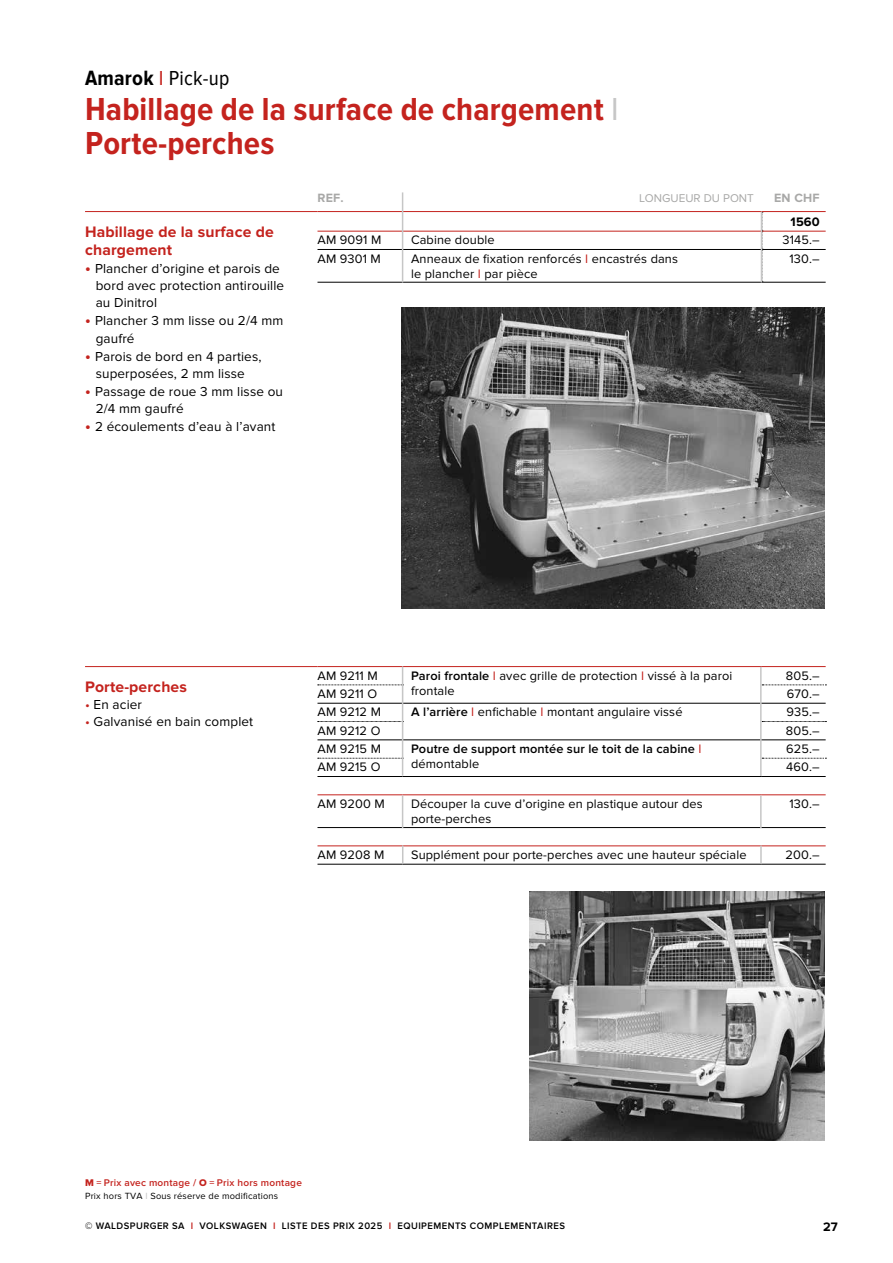
<style>
.page{position:relative;width:893px;height:1263px;background:#fff}
.page>*{position:absolute;margin:0;border:0;box-sizing:border-box;transform-origin:0 0}
.t1{font:700 33px/34.5px "Proxima Nova Cond";letter-spacing:.005em;color:#c4231e}
.t2{font:21px "Proxima Nova Cond";letter-spacing:.01em;color:#000}
.t3{font:700 15.75px/18px "Proxima Nova";letter-spacing:.01em;color:#c4231e}
.t4{font:13.5px/17.2px "Proxima Nova";letter-spacing:.01em;color:#000}
.t5{font:12.75px/15px "Proxima Nova";letter-spacing:.01em;color:#000}
.t6{font:600 12.75px/15px "Proxima Nova";letter-spacing:.01em;color:#000}
.t7{font:700 12.75px "Proxima Nova";letter-spacing:.01em;color:#000}
.t8{font:700 12.45px "Proxima Nova";letter-spacing:.02em;color:#a8a8a7}
.t9{font:11.7px "Proxima Nova";color:#a8a8a7}
.t10{font:600 10.05px "Proxima Nova";letter-spacing:.02em;color:#c4231e}
.t11{font:600 9.75px "Proxima Nova";letter-spacing:.05em;color:#000}
.t12{font:9.3px "Proxima Nova";letter-spacing:.02em;color:#000}
.s1{font-weight:700;font-size:21.45px}
.s2{color:#c4231e}
.s3{font-weight:400;color:#c6c6c6}
.s4{font-weight:700;font-size:15.75px;color:#c4231e}
.s5{font-weight:600}
.s6{font-weight:400;color:#c4231e}
.s7{font-weight:400}
.s8{font-family:"Proxima Nova Extrabld";font-weight:400}
.s9{color:#c6c6c6}
</style>
<div class="page">
<hr style="left:317px;top:282px;width:86px;height:1px;background:#000">
<hr style="left:403px;top:282px;width:359px;height:1px;background:#000">
<hr style="left:762px;top:282px;width:64px;height:1px;background:#000">
<svg style="left:762px;top:212px;width:1px;height:70px"></svg>
<hr style="left:85px;top:211px;width:232px;height:1px;background:#c4231e">
<hr style="left:317px;top:211px;width:86px;height:1px;background:#c4231e">
<hr style="left:403px;top:211px;width:359px;height:1px;background:#c4231e">
<hr style="left:762px;top:211px;width:64px;height:1px;background:#c4231e">
<hr style="left:317px;top:231px;width:86px;height:1px;background:#c4231e">
<hr style="left:403px;top:231px;width:359px;height:1px;background:#c4231e">
<hr style="left:762px;top:231px;width:64px;height:1px;background:#c4231e">
<hr style="left:317px;top:249px;width:86px;height:1px;background:#000">
<hr style="left:403px;top:249px;width:359px;height:1px;background:#000">
<hr style="left:762px;top:249px;width:64px;height:1px;background:#000">
<hr style="left:761px;top:212px;width:1px;height:70px;background:#c6c6c6">
<hr style="left:402px;top:192px;width:1px;height:90px;background:#c6c6c6">
<hr style="left:317px;top:864px;width:86px;height:1px;background:#000">
<hr style="left:403px;top:864px;width:359px;height:1px;background:#000">
<hr style="left:762px;top:864px;width:64px;height:1px;background:#000">
<svg style="left:318px;top:758px;width:84px;height:1px"></svg>
<svg style="left:762px;top:758px;width:64px;height:1px"></svg>
<hr style="left:317px;top:703px;width:86px;height:1px;background:#000">
<hr style="left:403px;top:703px;width:359px;height:1px;background:#000">
<hr style="left:762px;top:703px;width:64px;height:1px;background:#000">
<svg style="left:762px;top:721px;width:64px;height:1px"></svg>
<hr style="left:317px;top:740px;width:86px;height:1px;background:#000">
<hr style="left:403px;top:740px;width:359px;height:1px;background:#000">
<hr style="left:762px;top:740px;width:64px;height:1px;background:#000">
<svg style="left:762px;top:685px;width:64px;height:1px"></svg>
<hr style="left:317px;top:776px;width:86px;height:1px;background:#000">
<hr style="left:403px;top:776px;width:359px;height:1px;background:#000">
<hr style="left:762px;top:776px;width:64px;height:1px;background:#000">
<hr style="left:317px;top:827px;width:86px;height:1px;background:#000">
<hr style="left:403px;top:827px;width:359px;height:1px;background:#000">
<hr style="left:762px;top:827px;width:64px;height:1px;background:#000">
<svg style="left:318px;top:685px;width:84px;height:18px"></svg>
<svg style="left:318px;top:721px;width:86px;height:19px"></svg>
<hr style="left:85px;top:666px;width:232px;height:1px;background:#c4231e">
<hr style="left:317px;top:666px;width:86px;height:1px;background:#c4231e">
<hr style="left:403px;top:666px;width:359px;height:1px;background:#c4231e">
<hr style="left:762px;top:666px;width:64px;height:1px;background:#c4231e">
<hr style="left:317px;top:794px;width:86px;height:1px;background:#c4231e">
<hr style="left:403px;top:794px;width:359px;height:1px;background:#c4231e">
<hr style="left:762px;top:794px;width:64px;height:1px;background:#c4231e">
<hr style="left:317px;top:846px;width:86px;height:1px;background:#c4231e">
<hr style="left:403px;top:846px;width:359px;height:1px;background:#c4231e">
<hr style="left:762px;top:846px;width:64px;height:1px;background:#c4231e">
<hr style="left:760px;top:667px;width:2px;height:109px;background:#c6c6c6">
<hr style="left:402px;top:666px;width:1px;height:110px;background:#c6c6c6">
<hr style="left:760px;top:795px;width:2px;height:33px;background:#c6c6c6">
<hr style="left:402px;top:795px;width:1px;height:33px;background:#c6c6c6">
<svg style="left:760px;top:845px;width:2px;height:18px"></svg>
<svg style="left:402px;top:845px;width:1px;height:18px"></svg>
<img style="left:402px;top:308px;width:423px;height:300px">
<img style="left:529px;top:892px;width:295px;height:248px">
<h2 class="t2" style="left:85px;top:66px;width:146px"><span class="s1">Amarok</span> <span class="s2">I</span> Pick-up</h2>
<h1 class="t1" style="left:85px;top:92px;width:535px">Habillage de la surface de chargement <span class="s3">I<br></span>Porte-perches</h1>
<p class="t3" style="left:85px;top:223px;width:190px">Habillage de la surface de chargement</p>
<p class="t4" style="left:96px;top:260px;width:190px;text-indent:-11px"><span class="s4">•</span> Plancher d’origine et parois de bord avec protection antirouille au Dinitrol</p>
<p class="t4" style="left:96px;top:312px;width:189px;text-indent:-11px"><span class="s4">•</span> Plancher 3 mm lisse ou 2/4 mm gaufré</p>
<p class="t4" style="left:85px;top:348px;width:178px;text-align:center"><span class="s4">•</span> Parois de bord en 4 parties, superposées, 2 mm lisse</p>
<p class="t4" style="left:96px;top:383px;width:189px;text-indent:-11px"><span class="s4">•</span> Passage de roue 3 mm lisse ou<br>2/4 mm gaufré</p>
<p class="t4" style="left:85px;top:418px;width:192px"><span class="s4">•</span> 2 écoulements d’eau à l’avant</p>
<p class="t8" style="left:317px;top:191px;width:28px">REF.</p>
<p class="t9" style="left:639px;top:192px;width:116px">LONGUEUR DU PONT</p>
<p class="t8" style="left:774px;top:191px;width:47px">EN CHF</p>
<p class="t7" style="left:791px;top:214px;width:31px">1560</p>
<p class="t5" style="left:317px;top:233px;width:65px">AM 9091 M</p>
<p class="t5" style="left:411px;top:233px;width:85px">Cabine double</p>
<p class="t5" style="left:782px;top:233px;width:39px">3145.–</p>
<p class="t5" style="left:317px;top:251px;width:65px">AM 9301 M</p>
<p class="t5" style="left:411px;top:251px;width:268px">Anneaux de fixation renforcés <span class="s2">I</span> encastrés dans le plancher <span class="s2">I</span> par pièce</p>
<p class="t5" style="left:789px;top:251px;width:32px">130.–</p>
<p class="t3" style="left:85px;top:678px;width:103px">Porte-perches</p>
<p class="t4" style="left:85px;top:696px;width:59px"><span class="s2">•</span> En acier</p>
<p class="t4" style="left:85px;top:713px;width:170px"><span class="s2">•</span> Galvanisé en bain complet</p>
<p class="t5" style="left:317px;top:668px;width:62px">AM 9211 M</p>
<p class="t5" style="left:411px;top:668px;width:323px"><span class="s5">Paroi frontale</span> <span class="s2">I</span> avec grille de protection <span class="s2">I</span> vissé à la paroi frontale</p>
<p class="t5" style="left:786px;top:668px;width:35px">805.–</p>
<p class="t5" style="left:317px;top:686px;width:61px">AM 9211 O</p>
<p class="t5" style="left:787px;top:686px;width:34px">670.–</p>
<p class="t5" style="left:317px;top:705px;width:65px">AM 9212 M</p>
<p class="t5" style="left:411px;top:705px;width:273px"><span class="s5">A l’arrière</span> <span class="s2">I</span> enfichable <span class="s2">I</span> montant angulaire vissé</p>
<p class="t5" style="left:786px;top:705px;width:35px">935.–</p>
<p class="t5" style="left:317px;top:723px;width:64px">AM 9212 O</p>
<p class="t5" style="left:786px;top:723px;width:35px">805.–</p>
<p class="t5" style="left:317px;top:741px;width:65px">AM 9215 M</p>
<p class="t6" style="left:411px;top:741px;width:292px">Poutre de support montée sur le toit de la cabine <span class="s6">I </span><span class="s7">démontable</span></p>
<p class="t5" style="left:786px;top:741px;width:35px">625.–</p>
<p class="t5" style="left:318px;top:760px;width:64px">AM 9215 O</p>
<p class="t5" style="left:786px;top:760px;width:35px">460.–</p>
<p class="t5" style="left:318px;top:796px;width:69px">AM 9200 M</p>
<p class="t5" style="left:411px;top:796px;width:293px">Découper la cuve d’origine en plastique autour des porte-perches</p>
<p class="t5" style="left:789px;top:796px;width:32px">130.–</p>
<p class="t5" style="left:318px;top:847px;width:68px">AM 9208 M</p>
<p class="t5" style="left:411px;top:847px;width:337px">Supplément pour porte-perches avec une hauteur spéciale</p>
<p class="t5" style="left:786px;top:847px;width:36px">200.–</p>
<p class="t10" style="left:85px;top:1177px;width:218px"><span class="s8">M</span> = Prix avec montage / <span class="s8">O</span> = Prix hors montage</p>
<p class="t12" style="left:85px;top:1190px;width:195px">Prix hors TVA <span class="s9">I</span> Sous réserve de modifications</p>
<p class="t11" style="left:85px;top:1220px;width:481px">© WALDSPURGER SA <span class="s2">I</span> VOLKSWAGEN <span class="s2">I</span> LISTE DES PRIX 2025 <span class="s2">I</span> EQUIPEMENTS COMPLEMENTAIRES</p>
<p class="t7" style="left:823px;top:1219px;width:16px">27</p>
</div>
